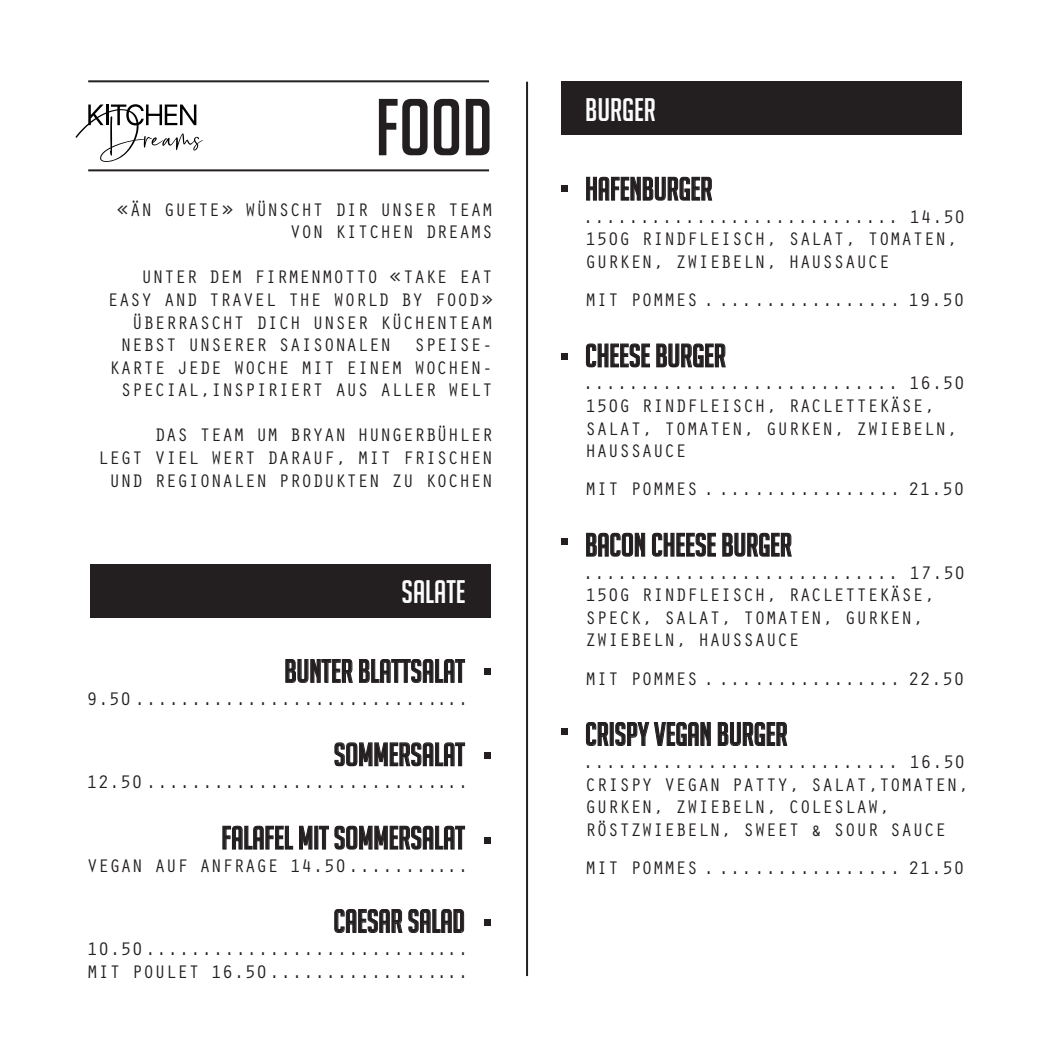
<style>
.page{position:relative;width:1055px;height:1055px;background:#fff}
.page>*{position:absolute;margin:0;border:0;box-sizing:border-box;transform-origin:0 0}
.t1{font:78.4px "Big Noodle Titling";color:#231f20}
.t2{font:31.8px "Big Noodle Titling";color:#231f20}
.t3{font:31.8px "Big Noodle Titling";color:#fbfbfc}
.t4{font:18.8px/22.6px "Orator Std";color:#231f20}
</style>
<div class="page">
<div style="left:90px;top:564px;width:401px;height:53px;background:#231f20"></div>
<div style="left:561px;top:82px;width:401px;height:53px;background:#231f20"></div>
<hr style="left:526px;top:82px;width:2px;height:894px;background:#231f20">
<svg style="left:285px;top:659px;width:68px;height:24px"></svg>
<svg style="left:359px;top:659px;width:106px;height:24px"></svg>
<svg style="left:334px;top:742px;width:131px;height:24px"></svg>
<svg style="left:222px;top:825px;width:71px;height:24px"></svg>
<svg style="left:299px;top:825px;width:13px;height:24px"></svg>
<svg style="left:319px;top:825px;width:146px;height:24px"></svg>
<svg style="left:334px;top:909px;width:68px;height:24px"></svg>
<svg style="left:408px;top:909px;width:56px;height:24px"></svg>
<svg style="left:586px;top:177px;width:126px;height:24px"></svg>
<svg style="left:586px;top:343px;width:64px;height:24px"></svg>
<svg style="left:656px;top:343px;width:69px;height:24px"></svg>
<svg style="left:586px;top:532px;width:59px;height:24px"></svg>
<svg style="left:652px;top:533px;width:64px;height:23px"></svg>
<svg style="left:722px;top:533px;width:69px;height:23px"></svg>
<svg style="left:586px;top:722px;width:22px;height:24px"></svg>
<svg style="left:615px;top:722px;width:95px;height:24px"></svg>
<svg style="left:717px;top:722px;width:70px;height:24px"></svg>
<div style="left:561px;top:185px;width:7px;height:7px;background:#231f20"></div>
<div style="left:561px;top:353px;width:7px;height:6px;background:#231f20"></div>
<div style="left:561px;top:538px;width:7px;height:7px;background:#231f20"></div>
<hr style="left:88px;top:80px;width:401px;height:2px;background:#231f20">
<hr style="left:88px;top:169px;width:401px;height:2px;background:#231f20">
<div style="left:484px;top:668px;width:6px;height:7px;background:#231f20"></div>
<svg style="left:484px;top:752px;width:6px;height:6px"></svg>
<div style="left:484px;top:836px;width:6px;height:7px;background:#231f20"></div>
<svg style="left:484px;top:919px;width:6px;height:6px"></svg>
<div style="left:561px;top:728px;width:7px;height:7px;background:#231f20"></div>
<svg style="left:75px;top:104px;width:128px;height:58px"></svg>
<h1 class="t1" style="left:375px;top:85px;width:119px">FOOD</h1>
<p class="t4" style="left:117px;top:197px;width:378px;text-align:right">«ÄN GUETE» WÜNSCHT DIR UNSER TEAM<br>VON KITCHEN DREAMS</p>
<p class="t4" style="left:107px;top:265px;width:387px;text-align:right">UNTER DEM FIRMENMOTTO «TAKE EAT EASY AND TRAVEL THE WORLD BY FOOD» ÜBERRASCHT DICH UNSER KÜCHENTEAM NEBST UNSERER SAISONALEN SPEISE-KARTE JEDE WOCHE MIT EINEM WOCHEN-SPECIAL,INSPIRIERT AUS ALLER WELT</p>
<p class="t4" style="left:98px;top:423px;width:396px;text-align:right">DAS TEAM UM BRYAN HUNGERBÜHLER<br>LEGT VIEL WERT DARAUF, MIT FRISCHEN<br>UND REGIONALEN PRODUKTEN ZU KOCHEN</p>
<h2 class="t3" style="left:401px;top:574px;width:66px">SALATE</h2>
<h2 class="t2" style="left:284px;top:654px;width:182px">BUNTER BLATTSALAT</h2>
<p class="t4" style="left:86px;top:686px;width:384px">9.50..............................</p>
<h2 class="t2" style="left:334px;top:737px;width:132px">SOMMERSALAT</h2>
<p class="t4" style="left:86px;top:770px;width:384px">12.50.............................</p>
<h2 class="t2" style="left:221px;top:820px;width:245px">FALAFEL MIT SOMMERSALAT</h2>
<p class="t4" style="left:87px;top:853px;width:383px">VEGAN AUF ANFRAGE 14.50...........</p>
<h2 class="t2" style="left:333px;top:904px;width:133px">CaESAR SALAD</h2>
<p class="t4" style="left:87px;top:936px;width:383px">10.50.............................<br>MIT POULET 16.50..................</p>
<h2 class="t3" style="left:585px;top:92px;width:72px">BURGER</h2>
<h2 class="t2" style="left:585px;top:172px;width:129px">HAFENBURGER</h2>
<p class="t4" style="left:582px;top:204px;width:384px">............................ 14.50<br>150G RINDFLEISCH, SALAT, TOMATEN,<br>GURKEN, ZWIEBELN, HAUSSAUCE</p>
<p class="t4" style="left:585px;top:288px;width:381px">MIT POMMES . ................ 19.50</p>
<h2 class="t2" style="left:585px;top:338px;width:142px">CHEESE BURGER</h2>
<p class="t4" style="left:582px;top:371px;width:384px">............................ 16.50<br>150G RINDFLEISCH, RACLETTEKÄSE,<br>SALAT, TOMATEN, GURKEN, ZWIEBELN,<br>HAUSSAUCE</p>
<p class="t4" style="left:585px;top:477px;width:381px">MIT POMMES . ................ 21.50</p>
<h2 class="t2" style="left:585px;top:527px;width:208px">BACON CHEESE BURGER</h2>
<p class="t4" style="left:582px;top:560px;width:384px">............................ 17.50<br>150G RINDFLEISCH, RACLETTEKÄSE,<br>SPECK, SALAT, TOMATEN, GURKEN,<br>ZWIEBELN, HAUSSAUCE</p>
<p class="t4" style="left:585px;top:666px;width:381px">MIT POMMES . ................ 22.50</p>
<h2 class="t2" style="left:585px;top:717px;width:204px">CRISPY VEGAN BURGER</h2>
<p class="t4" style="left:582px;top:749px;width:388px">............................ 16.50<br>CRISPY VEGAN PATTY, SALAT,TOMATEN, GURKEN, ZWIEBELN, COLESLAW, RÖSTZWIEBELN, SWEET &amp; SOUR SAUCE</p>
<p class="t4" style="left:585px;top:855px;width:381px">MIT POMMES . ................ 21.50</p>
</div>
